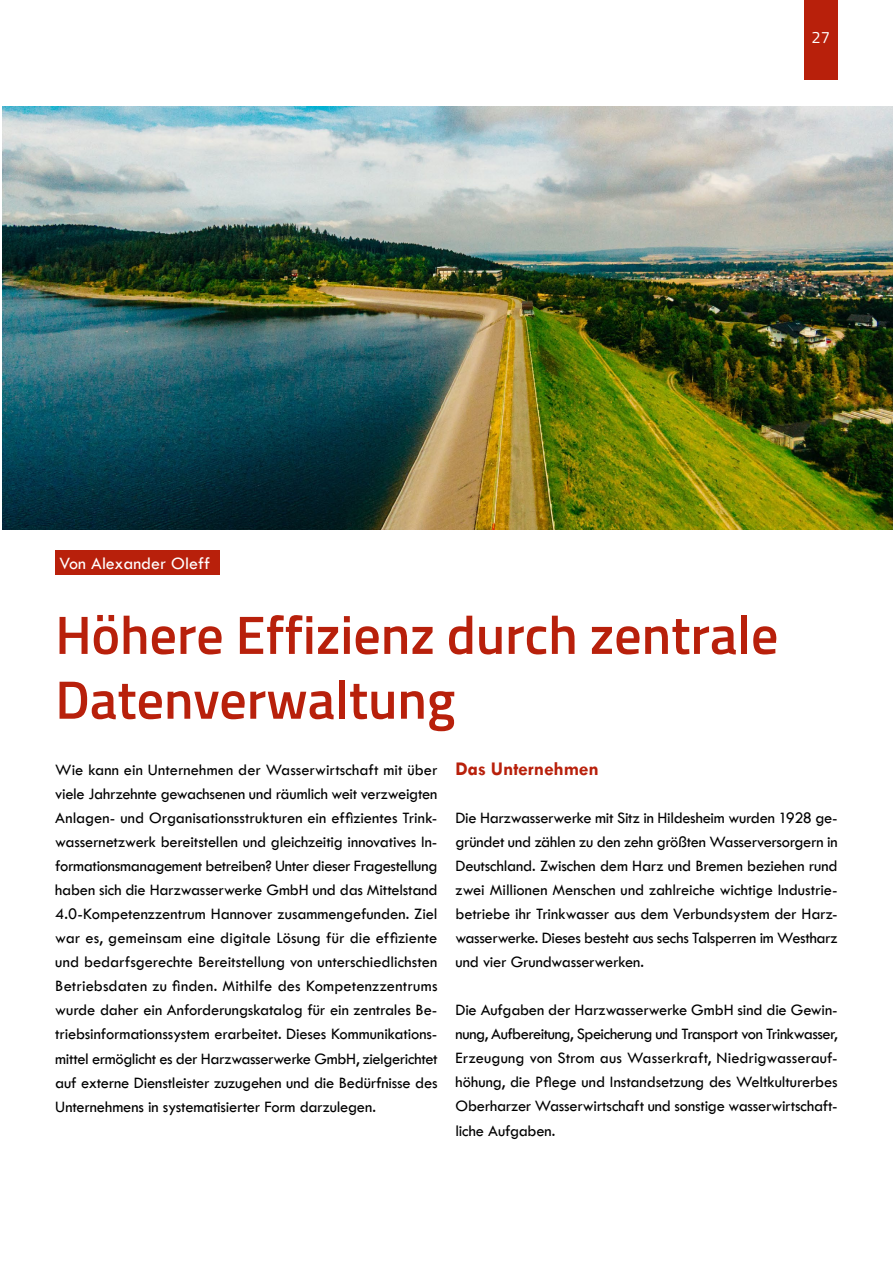
<style>
.page{position:relative;width:893px;height:1263px;background:#fff}
.page>*{position:absolute;margin:0;border:0;box-sizing:border-box;transform-origin:0 0}
.t1{font:600 54px/64.8px "Titillium Web";color:#b8200b}
.t2{font:700 19.5px "Tw Cen";color:#b8200b}
.t3{font:18px "Tw Cen";color:#fff}
.t4{font:16.5px/24px "Tw Cen";letter-spacing:-.015em;color:#000;text-align:justify}
.t5{font:16.5px "Titillium Web";color:#fff}
</style>
<div class="page">
<div style="left:804px;top:0;width:34px;height:79px;background:#b8200b"></div>
<img style="left:2px;top:106px;width:891px;height:423px">
<div style="left:55px;top:550px;width:164px;height:25px;background:#b8200b"></div>
<p class="t5" style="left:811px;top:25px;width:20px">27</p>
<p class="t3" style="left:60px;top:552px;width:152px">Von Alexander Oleff</p>
<h1 class="t1" style="left:55px;top:600px;width:725px">Höhere Effizienz durch zentrale<br>Datenverwaltung</h1>
<p class="t4" style="left:55px;top:758px;width:384px">Wie kann ein Unternehmen der Wasserwirtschaft mit über viele Jahrzehnte gewachsenen und räumlich weit verzweigten Anlagen- und Organisationsstrukturen ein effizientes Trink&shy;wassernetzwerk bereitstellen und gleichzeitig innovatives In&shy;formationsmanagement betreiben? Unter dieser Fragestellung haben sich die Harzwasserwerke GmbH und das Mittelstand 4.0-Kompetenzzentrum Hannover zusammengefunden. Ziel war es, gemeinsam eine digitale Lösung für die effiziente und bedarfsgerechte Bereitstellung von unterschiedlichsten Betriebsdaten zu finden. Mithilfe des Kompetenzzentrums wurde daher ein Anforderungskatalog für ein zentrales Be&shy;triebsinformationssystem erarbeitet. Dieses Kommunikations&shy;mittel ermöglicht es der Harzwasserwerke GmbH, zielgerichtet auf externe Dienstleister zuzugehen und die Bedürfnisse des Unternehmens in systematisierter Form darzulegen.</p>
<p class="t2" style="left:455px;top:757px;width:145px">Das Unternehmen</p>
<p class="t4" style="left:455px;top:806px;width:384px">Die Harzwasserwerke mit Sitz in Hildesheim wurden 1928 ge&shy;gründet und zählen zu den zehn größten Wasserversorgern in Deutschland. Zwischen dem Harz und Bremen beziehen rund zwei Millionen Menschen und zahlreiche wichtige Industrie&shy;betriebe ihr Trinkwasser aus dem Verbundsystem der Harz&shy;wasserwerke. Dieses besteht aus sechs Talsperren im Westharz und vier Grundwasserwerken.</p>
<p class="t4" style="left:455px;top:998px;width:384px">Die Aufgaben der Harzwasserwerke GmbH sind die Gewin&shy;nung, Aufbereitung, Speicherung und Transport von Trinkwasser, Erzeugung von Strom aus Wasserkraft, Niedrigwasserauf&shy;höhung, die Pflege und Instandsetzung des Weltkulturerbes Oberharzer Wasserwirtschaft und sonstige wasserwirtschaft&shy;liche Aufgaben.</p>
</div>
